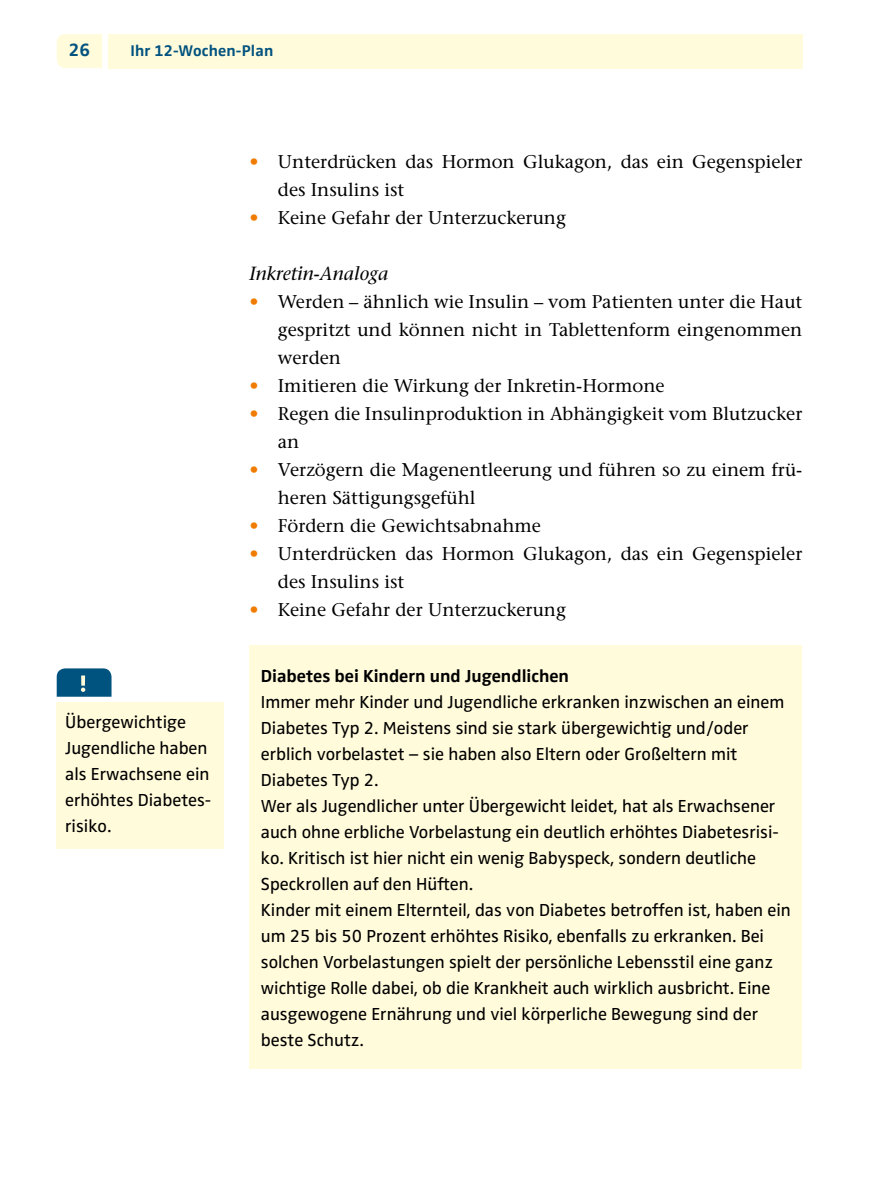
<style>
.page{position:relative;width:879px;height:1191px;background:#fff}
.page>*{position:absolute;margin:0;border:0;box-sizing:border-box;transform-origin:0 0}
.t1{font:italic 19px "Stone Serif";color:#000}
.t2{font:18.4px/28px "Stone Serif";color:#000}
.t3{font:700 18.4px "Zwo Pro";color:#00527f}
.t4{font:18px/26px "Zwo Pro";color:#000}
.t5{font:700 18px "Zwo Pro";color:#000}
.t6{font:700 16px "Zwo Pro";letter-spacing:.01em;color:#00527f}
.s1{color:#ef7c00}
</style>
<div class="page">
<div style="left:57px;top:34px;width:45px;height:34px;background:#fffbdb"></div>
<div style="left:108px;top:34px;width:694px;height:34px;background:#fffbdb"></div>
<div style="left:57px;top:702px;width:167px;height:147px;background:#fffbdb"></div>
<svg style="left:57px;top:668px;width:54px;height:28px;background:#105d86"></svg>
<div style="left:249px;top:645px;width:553px;height:424px;background:#fffbdb"></div>
<p class="t3" style="left:69px;top:39px;width:23px">26</p>
<p class="t6" style="left:130px;top:41px;width:144px">Ihr 12-Wochen-Plan</p>
<p class="t4" style="left:65px;top:709px;width:148px">Übergewichtige<br>Jugendliche haben als Erwachsene ein erhöhtes Diabetes&shy;risiko.</p>
<p class="t2" style="left:278px;top:148px;width:526px;text-indent:-28px"><span class="s1">•</span> Unterdrücken das Hormon Glukagon, das ein Gegenspieler des Insulins ist</p>
<p class="t2" style="left:249px;top:204px;width:318px"><span class="s1">•</span> Keine Gefahr der Unterzuckerung</p>
<p class="t1" style="left:249px;top:262px;width:140px">Inkretin-Analoga</p>
<p class="t2" style="left:278px;top:288px;width:526px;text-align:justify;text-indent:-28px"><span class="s1">•</span> Werden – ähnlich wie Insulin – vom Patienten unter die Haut gespritzt und können nicht in Tablettenform eingenommen werden</p>
<p class="t2" style="left:249px;top:372px;width:416px"><span class="s1">•</span> Imitieren die Wirkung der Inkretin-Hormone</p>
<p class="t2" style="left:278px;top:400px;width:526px;text-indent:-28px"><span class="s1">•</span> Regen die Insulinproduktion in Abhängigkeit vom Blutzucker an</p>
<p class="t2" style="left:278px;top:456px;width:526px;text-indent:-28px"><span class="s1">•</span> Verzögern die Magenentleerung und führen so zu einem frü&shy;heren Sättigungsgefühl</p>
<p class="t2" style="left:249px;top:512px;width:293px"><span class="s1">•</span> Fördern die Gewichtsabnahme</p>
<p class="t2" style="left:278px;top:540px;width:526px;text-indent:-28px"><span class="s1">•</span> Unterdrücken das Hormon Glukagon, das ein Gegenspieler des Insulins ist</p>
<p class="t2" style="left:249px;top:596px;width:318px"><span class="s1">•</span> Keine Gefahr der Unterzuckerung</p>
<p class="t5" style="left:261px;top:665px;width:310px">Diabetes bei Kindern und Jugendlichen</p>
<p class="t4" style="left:261px;top:689px;width:531px">Immer mehr Kinder und Jugendliche erkranken inzwischen an einem Diabetes Typ 2. Meistens sind sie stark übergewichtig und/oder erblich vorbelastet – sie haben also Eltern oder Großeltern mit Diabetes Typ 2.<br>Wer als Jugendlicher unter Übergewicht leidet, hat als Erwachsener auch ohne erbliche Vorbelastung ein deutlich erhöhtes Diabetesrisi&shy;ko. Kritisch ist hier nicht ein wenig Babyspeck, sondern deutliche Speckrollen auf den Hüften.<br>Kinder mit einem Elternteil, das von Diabetes betroffen ist, haben ein um 25 bis 50 Prozent erhöhtes Risiko, ebenfalls zu erkranken. Bei solchen Vorbelastungen spielt der persönliche Lebensstil eine ganz wichtige Rolle dabei, ob die Krankheit auch wirklich ausbricht. Eine ausgewogene Ernährung und viel körperliche Bewegung sind der beste Schutz.</p>
</div>
